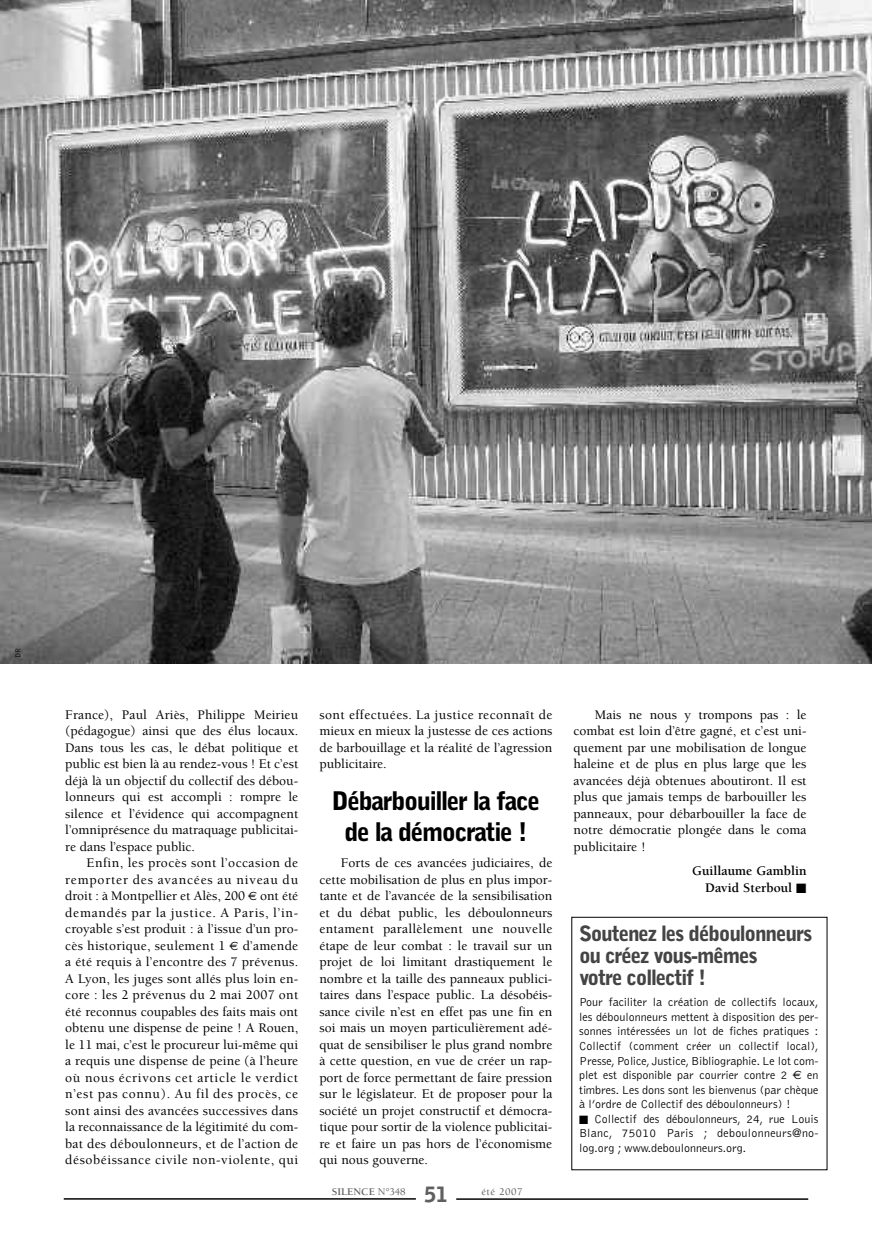
<style>
.page{position:relative;width:872px;height:1234px;background:#fff}
.page>*{position:absolute;margin:0;border:0;box-sizing:border-box;transform-origin:0 0}
.t1{font:900 25.5px/30.6px "Bell Gothic";letter-spacing:-.055em;color:#000;text-align:center}
.t2{font:900 21px/21.8px "Bell Gothic";letter-spacing:-.055em;color:#444}
.t3{font:900 21px "Bell Gothic";color:#5f5f5f}
.t4{font:500 13.5px/16.5px "Berkeley";color:#000;text-align:justify}
.t5{font:700 13.5px/16.2px "Berkeley";color:#000;text-align:right}
.t6{font:300 12px/14.5px "Bell Gothic";color:#000;text-align:justify}
.t7{font:700 10.5px "Berkeley";color:#5f5f5f}
.t8{font:500 10.5px "Berkeley";letter-spacing:.055em;color:#5f5f5f}
.t9{font:300 7.5px "Bell Gothic";color:#000}
.s1{font-family:"Euro Sans";font-weight:400;font-size:12px}
.s2{font-weight:500}
.s3{font-family:"Euro Sans";font-weight:400}
</style>
<div class="page">
<img style="left:0;top:0;width:872px;height:663px">
<hr style="left:64px;top:1198px;width:352px;height:1px;background:#000">
<hr style="left:456px;top:1198px;width:352px;height:1px;background:#000">
<p class="t9" style="left:15px;top:658px;width:12px;rotate:-90deg">DR</p>
<p class="t4" style="left:65px;top:707px;width:234px">France), Paul Ariès, Philippe Meirieu (pédagogue) ainsi que des élus locaux.<br>Dans tous les cas, le débat politique et public est bien là au rendez-vous ! Et c’est déjà là un objectif du collectif des débou&shy;lonneurs qui est accompli : rompre le silence et l’évidence qui accompagnent l’omniprésence du matraquage publicitai&shy;re dans l’espace public.</p>
<p class="t4" style="left:65px;top:855px;width:234px;text-indent:21px">Enfin, les procès sont l’occasion de remporter des avancées au niveau du droit : à Montpellier et Alès, 200 <span class="s1">€</span> ont été demandés par la justice. A Paris, l’in&shy;croyable s’est produit : à l’issue d’un pro&shy;cès historique, seulement 1 <span class="s1">€</span> d’amende a été requis à l’encontre des 7 prévenus.<br>A Lyon, les juges sont allés plus loin en&shy;core : les 2 prévenus du 2 mai 2007 ont été reconnus coupables des faits mais ont obtenu une dispense de peine ! A Rouen, le 11 mai, c’est le procureur lui-même qui a requis une dispense de peine (à l’heure où nous écrivons cet article le verdict n’est pas connu). Au fil des procès, ce sont ainsi des avancées successives dans la reconnaissance de la légitimité du com&shy;bat des déboulonneurs, et de l’action de désobéissance civile non-violente, qui</p>
<p class="t4" style="left:319px;top:707px;width:234px">sont effectuées. La justice reconnaît de mieux en mieux la justesse de ces actions de barbouillage et la réalité de l’agression publicitaire.</p>
<h1 class="t1" style="left:332px;top:787px;width:210px">Débarbouiller la face de la démocratie !</h1>
<p class="t4" style="left:319px;top:855px;width:235px;text-indent:21px">Forts de ces avancées judiciaires, de cette mobilisation de plus en plus impor&shy;tante et de l’avancée de la sensibilisation et du débat public, les déboulonneurs entament parallèlement une nouvelle étape de leur combat : le travail sur un projet de loi limitant drastiquement le nombre et la taille des panneaux publici&shy;taires dans l’espace public. La désobéis&shy;sance civile n’est en effet pas une fin en soi mais un moyen particulièrement adé&shy;quat de sensibiliser le plus grand nombre à cette question, en vue de créer un rap&shy;port de force permettant de faire pression sur le législateur. Et de proposer pour la société un projet constructif et démocra&shy;tique pour sortir de la violence publicitai&shy;re et faire un pas hors de l’économisme qui nous gouverne.</p>
<h2 class="t3" style="left:424px;top:1185px;width:25px">51</h2>
<p class="t7" style="left:332px;top:1187px;width:75px">SILENCE <span class="s2">N°348</span></p>
<p class="t8" style="left:481px;top:1187px;width:43px">été 2007</p>
<p class="t4" style="left:573px;top:707px;width:234px;text-indent:21px">Mais ne nous y trompons pas : le combat est loin d’être gagné, et c’est uni&shy;quement par une mobilisation de longue haleine et de plus en plus large que les avancées déjà obtenues aboutiront. Il est plus que jamais temps de barbouiller les panneaux, pour débarbouiller la face de notre démocratie plongée dans le coma publicitaire !</p>
<p class="t5" style="left:692px;top:863px;width:116px">Guillaume Gamblin<br>David Sterboul ■</p>
<h2 class="t2" style="left:579px;top:924px;width:235px">Soutenez les déboulonneurs ou créez vous-mêmes<br>votre collectif !</h2>
<p class="t6" style="left:579px;top:995px;width:241px">Pour faciliter la création de collectifs locaux, les déboulonneurs mettent à disposition des per&shy;sonnes intéressées un lot de fiches pratiques :<br>Collectif (comment créer un collectif local), Presse, Police, Justice, Bibliographie. Le lot com&shy;plet est disponible par courrier contre 2 <span class="s3">€</span> en timbres. Les dons sont les bienvenus (par chèque à l’ordre de Collectif des déboulonneurs) !</p>
<p class="t6" style="left:579px;top:1111px;width:241px">■ Collectif des déboulonneurs, 24, rue Louis Blanc, 75010 Paris ; deboulonneurs@no&shy;log.org ; www.deboulonneurs.org.</p>
</div>
